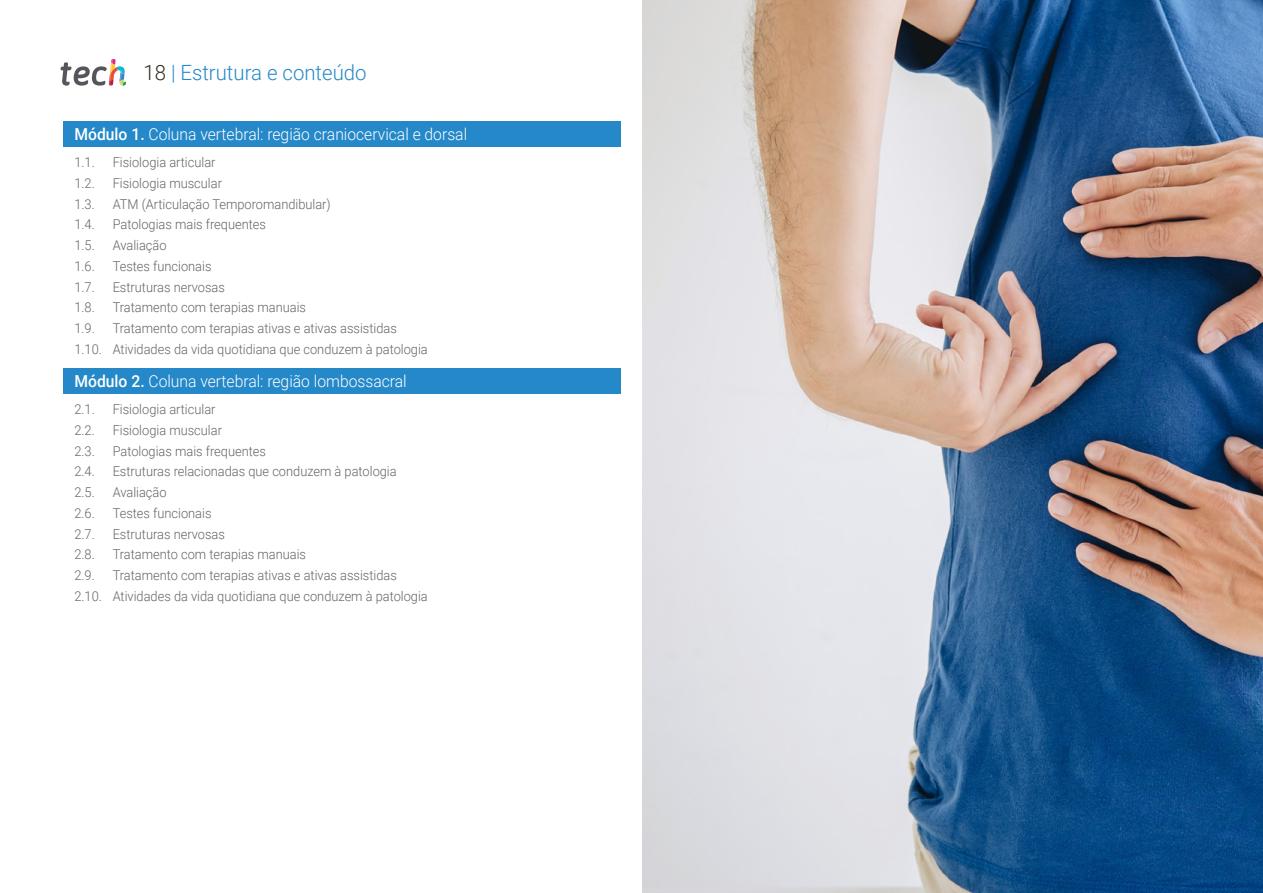
<style>
.page{position:relative;width:1263px;height:893px;background:#fff}
.page>*{position:absolute;margin:0;border:0;box-sizing:border-box;transform-origin:0 0}
.t1{font:300 21px "Roboto";color:#2488c9}
.t2{font:300 16.5px "Roboto";color:#fff;scale:.95 1}
.t3{font:300 13.5px/20.7px "Roboto";color:#61646a;text-align:center;scale:.95 1}
.s1{color:#312e20}
.s2{font-weight:500}
</style>
<div class="page">
<div style="left:63px;top:121px;width:558px;height:25px;background:#2488c9"></div>
<div style="left:63px;top:368px;width:558px;height:25px;background:#2488c9"></div>
<svg style="left:61px;top:59px;width:65px;height:27px"></svg>
<img style="left:642px;top:0;width:621px;height:893px">
<h1 class="t1" style="left:144px;top:57px;width:225px"><span class="s1">18</span> | Estrutura e conteúdo</h1>
<p class="t2" style="left:74px;top:123px;width:415px"><span class="s2">Módulo 1.</span> Coluna vertebral: região craniocervical e dorsal</p>
<p class="t3" style="left:74px;top:151px;width:23px">1.1.</p>
<p class="t3" style="left:113px;top:151px;width:110px">Fisiologia articular</p>
<p class="t3" style="left:74px;top:172px;width:23px">1.2.</p>
<p class="t3" style="left:113px;top:172px;width:117px">Fisiologia muscular</p>
<p class="t3" style="left:74px;top:193px;width:23px">1.3.</p>
<p class="t3" style="left:113px;top:193px;width:231px">ATM (Articulação Temporomandibular)</p>
<p class="t3" style="left:74px;top:214px;width:23px">1.4.</p>
<p class="t3" style="left:113px;top:214px;width:163px">Patologias mais frequentes</p>
<p class="t3" style="left:74px;top:234px;width:23px">1.5.</p>
<p class="t3" style="left:113px;top:234px;width:58px">Avaliação</p>
<p class="t3" style="left:74px;top:255px;width:23px">1.6.</p>
<p class="t3" style="left:113px;top:255px;width:105px">Testes funcionais</p>
<p class="t3" style="left:74px;top:276px;width:23px">1.7.</p>
<p class="t3" style="left:113px;top:276px;width:120px">Estruturas nervosas</p>
<p class="t3" style="left:74px;top:297px;width:23px">1.8.</p>
<p class="t3" style="left:113px;top:297px;width:205px">Tratamento com terapias manuais</p>
<p class="t3" style="left:74px;top:317px;width:23px">1.9.</p>
<p class="t3" style="left:74px;top:317px;width:373px">Tratamento com terapias ativas e ativas assistidas<br>1.10. Atividades da vida quotidiana que conduzem à patologia</p>
<p class="t2" style="left:74px;top:370px;width:351px"><span class="s2">Módulo 2.</span> Coluna vertebral: região lombossacral</p>
<p class="t3" style="left:74px;top:398px;width:23px">2.1.</p>
<p class="t3" style="left:113px;top:398px;width:110px">Fisiologia articular</p>
<p class="t3" style="left:74px;top:419px;width:23px">2.2.</p>
<p class="t3" style="left:113px;top:419px;width:117px">Fisiologia muscular</p>
<p class="t3" style="left:74px;top:440px;width:23px">2.3.</p>
<p class="t3" style="left:113px;top:440px;width:163px">Patologias mais frequentes</p>
<p class="t3" style="left:74px;top:461px;width:23px">2.4.</p>
<p class="t3" style="left:113px;top:461px;width:300px">Estruturas relacionadas que conduzem à patologia</p>
<p class="t3" style="left:74px;top:481px;width:23px">2.5.</p>
<p class="t3" style="left:113px;top:481px;width:58px">Avaliação</p>
<p class="t3" style="left:74px;top:502px;width:23px">2.6.</p>
<p class="t3" style="left:113px;top:502px;width:105px">Testes funcionais</p>
<p class="t3" style="left:74px;top:523px;width:23px">2.7.</p>
<p class="t3" style="left:113px;top:523px;width:120px">Estruturas nervosas</p>
<p class="t3" style="left:74px;top:544px;width:23px">2.8.</p>
<p class="t3" style="left:113px;top:544px;width:205px">Tratamento com terapias manuais</p>
<p class="t3" style="left:74px;top:564px;width:23px">2.9.</p>
<p class="t3" style="left:74px;top:564px;width:373px">Tratamento com terapias ativas e ativas assistidas<br>2.10. Atividades da vida quotidiana que conduzem à patologia</p>
</div>
